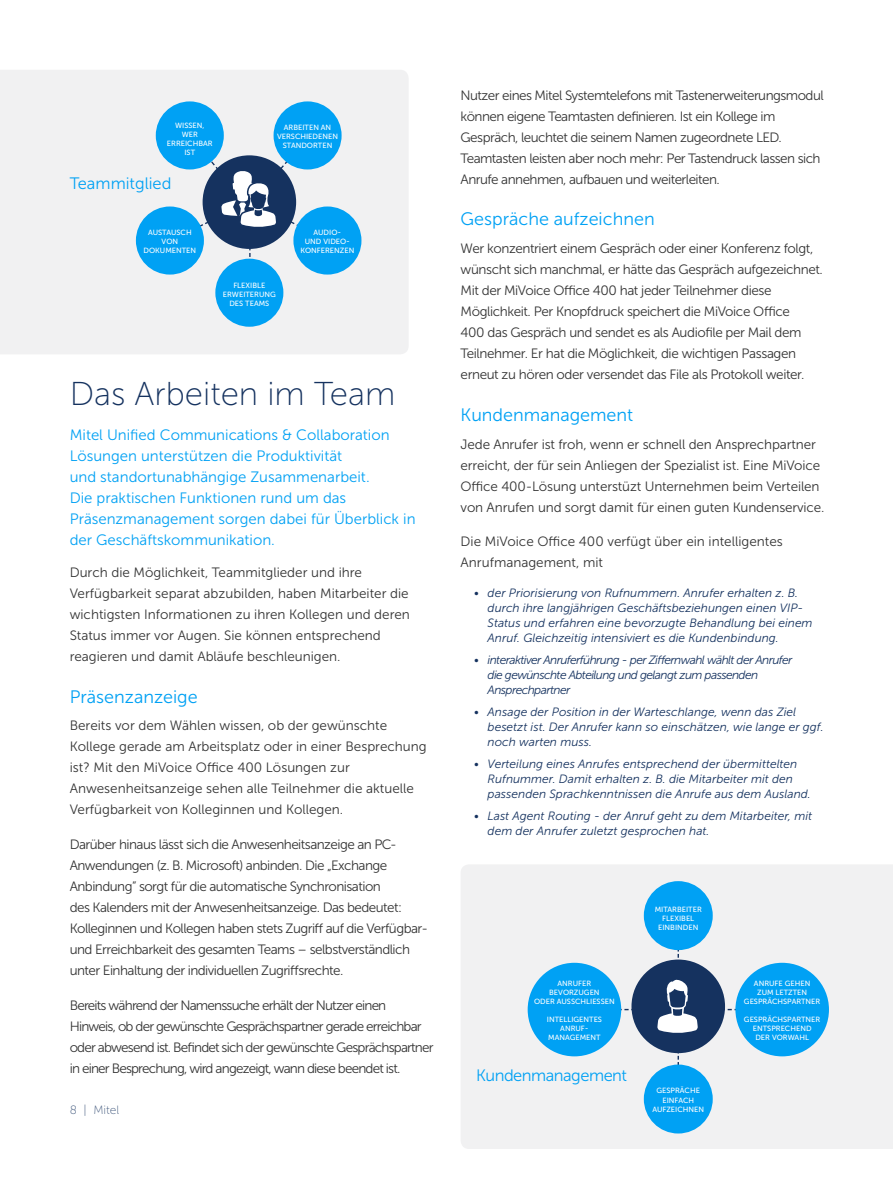
<style>
.page{position:relative;width:893px;height:1187px;background:#fff}
.page>*{position:absolute;margin:0;border:0;box-sizing:border-box;transform-origin:0 0}
.t1{font:33px "Museo Sans 100";color:#15325f}
.t2{font:18px "Museo Sans 300";color:#00a1f4}
.t3{font:16.5px "Museo Sans 300";letter-spacing:-.03em;color:#00a1f4}
.t4{font:16.5px "Museo Sans 300";color:#00a1f4}
.t5{font:15px/21px "Museo Sans 300";color:#00a1f4}
.t6{font:13.5px/21px "Museo Sans 300";letter-spacing:-.03em;color:#333}
.t7{font:13.5px/21px "Museo Sans 300";color:#333}
.t8{font:13.5px/21px "Museo Sans 300";letter-spacing:-.06em;color:#333}
.t9{font:13.5px/21px "Museo Sans 300";letter-spacing:-.01em;color:#333}
.t10{font:italic 12px/15px "Museo Sans 300";color:#15325f}
.t11{font:italic 12px/15px "Museo Sans 300";letter-spacing:-.05em;color:#15325f}
.t12{font:12px "Museo Sans 100";color:#445b7f}
.t13{font:7.5px/9px "Museo Sans 500";color:#fff;text-align:center}
</style>
<div class="page">
<div style="left:0;top:70px;width:408px;height:284px;background:#f1f1f2"></div>
<div style="left:156px;top:101px;width:68px;height:68px;background:#00a1f4;border-radius:50%"></div>
<div style="left:274px;top:101px;width:68px;height:68px;background:#00a1f4;border-radius:50%"></div>
<div style="left:215px;top:259px;width:68px;height:68px;background:#00a1f4;border-radius:50%"></div>
<div style="left:136px;top:206px;width:68px;height:68px;background:#00a1f4;border-radius:50%"></div>
<div style="left:293px;top:206px;width:68px;height:68px;background:#00a1f4;border-radius:50%"></div>
<div style="left:461px;top:865px;width:432px;height:283px;background:#f1f1f2"></div>
<div style="left:644px;top:881px;width:69px;height:69px;background:#00a1f4;border-radius:50%"></div>
<div style="left:644px;top:1064px;width:69px;height:69px;background:#00a1f4;border-radius:50%"></div>
<div style="left:631px;top:959px;width:94px;height:94px;background:#15325f;border-radius:50%"></div>
<div style="left:528px;top:962px;width:93px;height:94px;background:#00a1f4;border-radius:50%"></div>
<div style="left:735px;top:962px;width:94px;height:94px;background:#00a1f4;border-radius:50%"></div>
<svg style="left:168px;top:128px;width:165px;height:155px"></svg>
<svg style="left:610px;top:979px;width:135px;height:54px"></svg>
<p class="t13" style="left:167px;top:121px;width:47px">WISSEN,<br>WER<br>ERREICHBAR<br>IST</p>
<p class="t13" style="left:277px;top:123px;width:63px">ARBEITEN AN<br>VERSCHIEDENEN<br>STANDORTEN</p>
<p class="t4" style="left:70px;top:174px;width:103px">Teammitglied</p>
<p class="t13" style="left:144px;top:228px;width:54px">AUSTAUSCH<br>VON<br>DOKUMENTEN</p>
<p class="t13" style="left:300px;top:228px;width:55px">AUDIO-<br>UND VIDEO-<br>KONFERENZEN</p>
<p class="t13" style="left:223px;top:280px;width:55px">FLEXIBLE<br>ERWEITERUNG<br>DES TEAMS</p>
<h1 class="t1" style="left:70px;top:376px;width:327px">Das Arbeiten im Team</h1>
<p class="t5" style="left:70px;top:424px;width:347px">Mitel Unified Communications &amp; Collaboration Lösungen unterstützen die Produktivität<br>und standortunabhängige Zusammenarbeit.<br>Die praktischen Funktionen rund um das Präsenzmanagement sorgen dabei für Überblick in der Geschäftskommunikation.</p>
<p class="t7" style="left:70px;top:561px;width:342px">Durch die Möglichkeit, Teammitglieder und ihre Verfügbarkeit separat abzubilden, haben Mitarbeiter die wichtigsten Informationen zu ihren Kollegen und deren Status immer vor Augen. Sie können entsprechend reagieren und damit Abläufe beschleunigen.</p>
<h2 class="t2" style="left:70px;top:686px;width:129px">Präsenzanzeige</h2>
<p class="t7" style="left:70px;top:715px;width:358px">Bereits vor dem Wählen wissen, ob der gewünschte Kollege gerade am Arbeitsplatz oder in einer Besprechung ist? Mit den MiVoice Office 400 Lösungen zur Anwesenheitsanzeige sehen alle Teilnehmer die aktuelle Verfügbarkeit von Kolleginnen und Kollegen.</p>
<p class="t6" style="left:70px;top:833px;width:360px">Darüber hinaus lässt sich die Anwesenheitsanzeige an PC-Anwendungen (z. B. Microsoft) anbinden. Die „Exchange Anbindung” sorgt für die automatische Synchronisation<br>des Kalenders mit der Anwesenheitsanzeige. Das bedeutet:<br>Kolleginnen und Kollegen haben stets Zugriff auf die Verfügbar&shy;und Erreichbarkeit des gesamten Teams – selbstverständlich unter Einhaltung der individuellen Zugriffsrechte.</p>
<p class="t8" style="left:70px;top:994px;width:365px">Bereits während der Namenssuche erhält der Nutzer einen Hinweis, ob der gewünschte Gesprächspartner gerade erreichbar oder abwesend ist. Befindet sich der gewünschte Gesprächspartner in einer Besprechung, wird angezeigt, wann diese beendet ist.</p>
<p class="t12" style="left:70px;top:1103px;width:51px">8 | Mitel</p>
<p class="t6" style="left:461px;top:84px;width:365px">Nutzer eines Mitel Systemtelefons mit Tastenerweiterungsmodul können eigene Teamtasten definieren. Ist ein Kollege im Gespräch, leuchtet die seinem Namen zugeordnete LED.<br>Teamtasten leisten aber noch mehr: Per Tastendruck lassen sich Anrufe annehmen, aufbauen und weiterleiten.</p>
<h2 class="t2" style="left:461px;top:209px;width:196px">Gespräche aufzeichnen</h2>
<p class="t6" style="left:461px;top:238px;width:364px">Wer konzentriert einem Gespräch oder einer Konferenz folgt, wünscht sich manchmal, er hätte das Gespräch aufgezeichnet.<br>Mit der MiVoice Office 400 hat jeder Teilnehmer diese Möglichkeit. Per Knopfdruck speichert die MiVoice Office<br>400 das Gespräch und sendet es als Audiofile per Mail dem Teilnehmer. Er hat die Möglichkeit, die wichtigen Passagen erneut zu hören oder versendet das File als Protokoll weiter.</p>
<h2 class="t2" style="left:461px;top:405px;width:174px">Kundenmanagement</h2>
<p class="t9" style="left:461px;top:434px;width:365px">Jede Anrufer ist froh, wenn er schnell den Ansprechpartner erreicht, der für sein Anliegen der Spezialist ist. Eine MiVoice Office 400-Lösung unterstüzt Unternehmen beim Verteilen von Anrufen und sorgt damit für einen guten Kundenservice.</p>
<p class="t7" style="left:461px;top:531px;width:324px">Die MiVoice Office 400 verfügt über ein intelligentes<br>Anrufmanagement, mit</p>
<p class="t10" style="left:488px;top:586px;width:326px;text-indent:-14px">• der Priorisierung von Rufnummern. Anrufer erhalten z. B. durch ihre langjährigen Geschäftsbeziehungen einen VIP-Status und erfahren eine bevorzugte Behandlung bei einem Anruf. Gleichzeitig intensiviert es die Kundenbindung.</p>
<p class="t11" style="left:488px;top:652px;width:306px;text-indent:-14px">• interaktiver Anruferführung - per Ziffernwahl wählt der Anrufer die gewünschte Abteilung und gelangt zum passenden<br>Ansprechpartner</p>
<p class="t10" style="left:488px;top:704px;width:338px;text-indent:-14px">• Ansage der Position in der Warteschlange, wenn das Ziel besetzt ist. Der Anrufer kann so einschätzen, wie lange er ggf. noch warten muss.</p>
<p class="t10" style="left:488px;top:756px;width:325px;text-indent:-14px">• Verteilung eines Anrufes entsprechend der übermittelten<br>Rufnummer. Damit erhalten z. B. die Mitarbeiter mit den passenden Sprachkenntnissen die Anrufe aus dem Ausland.</p>
<p class="t10" style="left:488px;top:808px;width:326px;text-indent:-14px">• Last Agent Routing - der Anruf geht zu dem Mitarbeiter, mit dem der Anrufer zuletzt gesprochen hat.</p>
<p class="t13" style="left:534px;top:979px;width:82px">ANRUFER<br>BEVORZUGEN<br>ODER AUSSCHLIESSEN</p>
<p class="t13" style="left:547px;top:1015px;width:57px">INTELLIGENTES<br>ANRUF-<br>MANAGEMENT</p>
<p class="t3" style="left:476px;top:1066px;width:152px">Kundenmanagement</p>
<p class="t13" style="left:655px;top:904px;width:49px">MITARBEITER<br>FLEXIBEL<br>EINBINDEN</p>
<p class="t13" style="left:652px;top:1086px;width:53px">GESPRÄCHE<br>EINFACH<br>AUFZEICHNEN</p>
<p class="t13" style="left:744px;top:979px;width:78px">ANRUFE GEHEN<br>ZUM LETZTEN<br>GESPRÄCHSPARTNER</p>
<p class="t13" style="left:744px;top:1015px;width:78px">GESPRÄCHSPARTNER<br>ENTSPRECHEND<br>DER VORWAHL</p>
</div>
